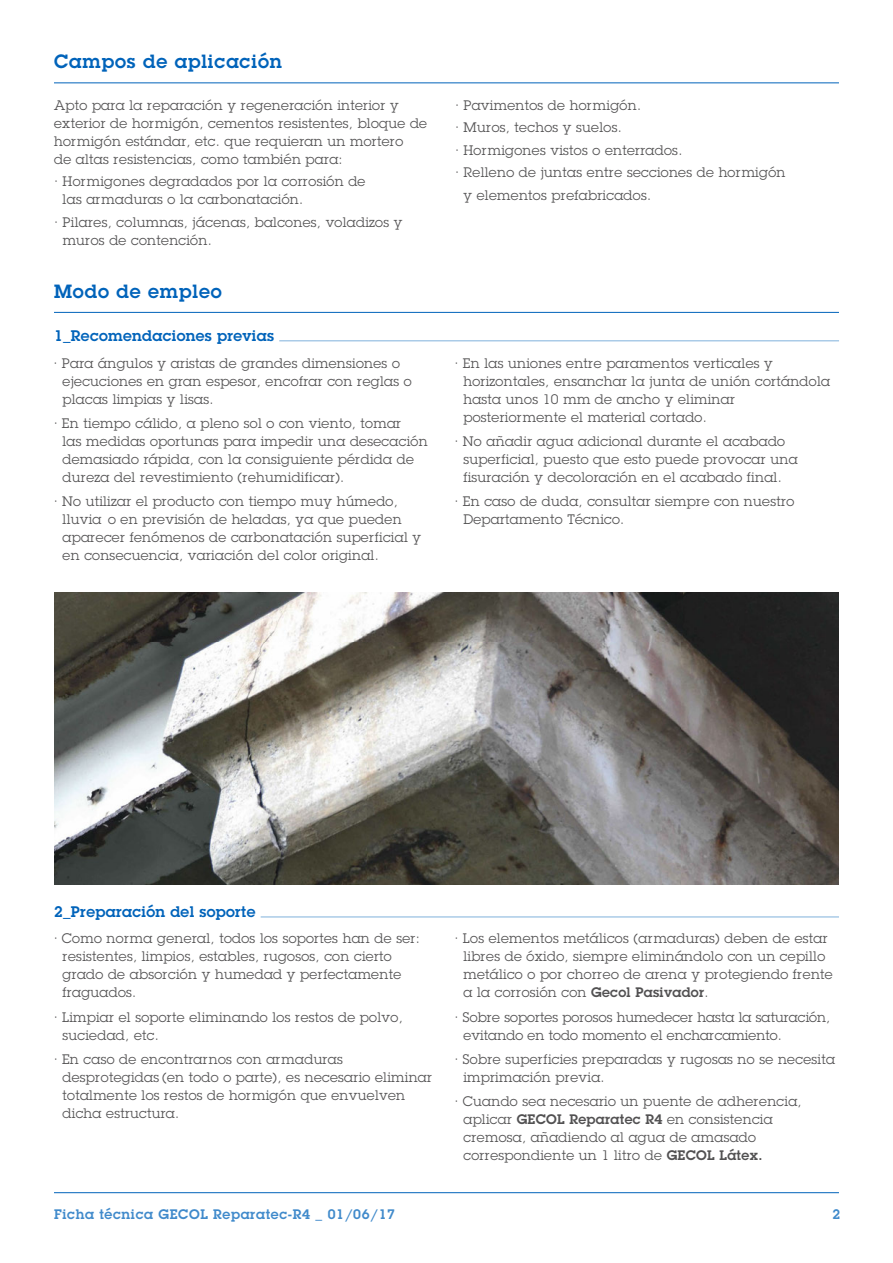
<style>
.page{position:relative;width:893px;height:1263px;background:#fff}
.page>*{position:absolute;margin:0;border:0;box-sizing:border-box;transform-origin:0 0}
.t1{font:600 18.75px "Lubalin Graph";letter-spacing:.05em;color:#0063ba}
.t2{font:600 15px "Lubalin Graph";letter-spacing:.025em;color:#0063ba}
.t3{font:13.5px/18px "Lubalin Graph";letter-spacing:.025em;color:#525152}
.t4{font:600 13.5px "Lubalin Graph";letter-spacing:.05em;color:#408acb}
.s1{font-weight:600}
</style>
<div class="page">
<hr style="left:54px;top:1192px;width:785px;height:1px;background:#0063ba">
<img style="left:54px;top:592px;width:785px;height:292px">
<hr style="left:54px;top:82px;width:785px;height:1px;background:#0063ba">
<hr style="left:54px;top:312px;width:785px;height:1px;background:#0063ba">
<hr style="left:279px;top:340px;width:560px;height:1px;background:#80b1dc">
<hr style="left:261px;top:916px;width:578px;height:1px;background:#80b1dc">
<h1 class="t1" style="left:54px;top:51px;width:229px">Campos de aplicación</h1>
<p class="t3" style="left:54px;top:96px;width:374px">Apto para la reparación y regeneración interior y exterior de hormigón, cementos resistentes, bloque de hormigón estándar, etc. que requieran un mortero<br>de altas resistencias, como también para:</p>
<p class="t3" style="left:63px;top:172px;width:304px;text-indent:-9px">· Hormigones degradados por la corrosión de las armaduras o la carbonatación.</p>
<p class="t3" style="left:63px;top:213px;width:341px;text-indent:-9px">· Pilares, columnas, jácenas, balcones, voladizos y muros de contención.</p>
<h1 class="t1" style="left:54px;top:280px;width:169px">Modo de empleo</h1>
<p class="t2" style="left:54px;top:327px;width:222px">1_Recomendaciones previas</p>
<p class="t3" style="left:63px;top:354px;width:351px;text-indent:-9px">· Para ángulos y aristas de grandes dimensiones o ejecuciones en gran espesor, encofrar con reglas o placas limpias y lisas.</p>
<p class="t3" style="left:63px;top:414px;width:367px;text-indent:-9px">· En tiempo cálido, a pleno sol o con viento, tomar<br>las medidas oportunas para impedir una desecación demasiado rápida, con la consiguiente pérdida de dureza del revestimiento (rehumidificar).</p>
<p class="t3" style="left:63px;top:493px;width:360px;text-indent:-9px">· No utilizar el producto con tiempo muy húmedo, lluvia o en previsión de heladas, ya que pueden aparecer fenómenos de carbonatación superficial y en consecuencia, variación del color original.</p>
<p class="t3" style="left:455px;top:96px;width:188px">· Pavimentos de hormigón.</p>
<p class="t3" style="left:455px;top:118px;width:168px">· Muros, techos y suelos.</p>
<p class="t3" style="left:455px;top:141px;width:229px">· Hormigones vistos o enterrados.</p>
<p class="t3" style="left:455px;top:163px;width:332px">· Relleno de juntas entre secciones de hormigón</p>
<p class="t3" style="left:463px;top:186px;width:189px">y elementos prefabricados.</p>
<p class="t3" style="left:463px;top:354px;width:368px;text-indent:-9px">· En las uniones entre paramentos verticales y horizontales, ensanchar la junta de unión cortándola hasta unos 10 mm de ancho y eliminar posteriormente el material cortado.</p>
<p class="t3" style="left:463px;top:432px;width:336px;text-indent:-9px">· No añadir agua adicional durante el acabado superficial, puesto que esto puede provocar una fisuración y decoloración en el acabado final.</p>
<p class="t3" style="left:463px;top:493px;width:333px;text-indent:-9px">· En caso de duda, consultar siempre con nuestro<br>Departamento Técnico.</p>
<p class="t2" style="left:54px;top:903px;width:203px">2_Preparación del soporte</p>
<p class="t3" style="left:63px;top:929px;width:359px;text-indent:-9px">· Como norma general, todos los soportes han de ser: resistentes, limpios, estables, rugosos, con cierto grado de absorción y humedad y perfectamente fraguados.</p>
<p class="t3" style="left:63px;top:1008px;width:342px;text-indent:-9px">· Limpiar el soporte eliminando los restos de polvo, suciedad, etc.</p>
<p class="t3" style="left:63px;top:1050px;width:371px;text-indent:-9px">· En caso de encontrarnos con armaduras desprotegidas (en todo o parte), es necesario eliminar totalmente los restos de hormigón que envuelven dicha estructura.</p>
<p class="t3" style="left:463px;top:929px;width:371px;text-indent:-9px">· Los elementos metálicos (armaduras) deben de estar libres de óxido, siempre eliminándolo con un cepillo metálico o por chorreo de arena y protegiendo frente a la corrosión con <span class="s1">Gecol Pasivador</span>.</p>
<p class="t3" style="left:463px;top:1008px;width:368px;text-indent:-9px">· Sobre soportes porosos humedecer hasta la saturación, evitando en todo momento el encharcamiento.</p>
<p class="t3" style="left:463px;top:1050px;width:373px;text-indent:-9px">· Sobre superficies preparadas y rugosas no se necesita imprimación previa.</p>
<p class="t3" style="left:463px;top:1093px;width:340px;text-indent:-9px">· Cuando sea necesario un puente de adherencia, aplicar <span class="s1">GECOL Reparatec R4</span> en consistencia cremosa, añadiendo al agua de amasado correspondiente un 1 litro de <span class="s1">GECOL Látex.</span></p>
<p class="t4" style="left:54px;top:1206px;width:343px">Ficha técnica GECOL Reparatec-R4 _ 01/06/17</p>
<p class="t4" style="left:832px;top:1206px;width:9px">2</p>
</div>
